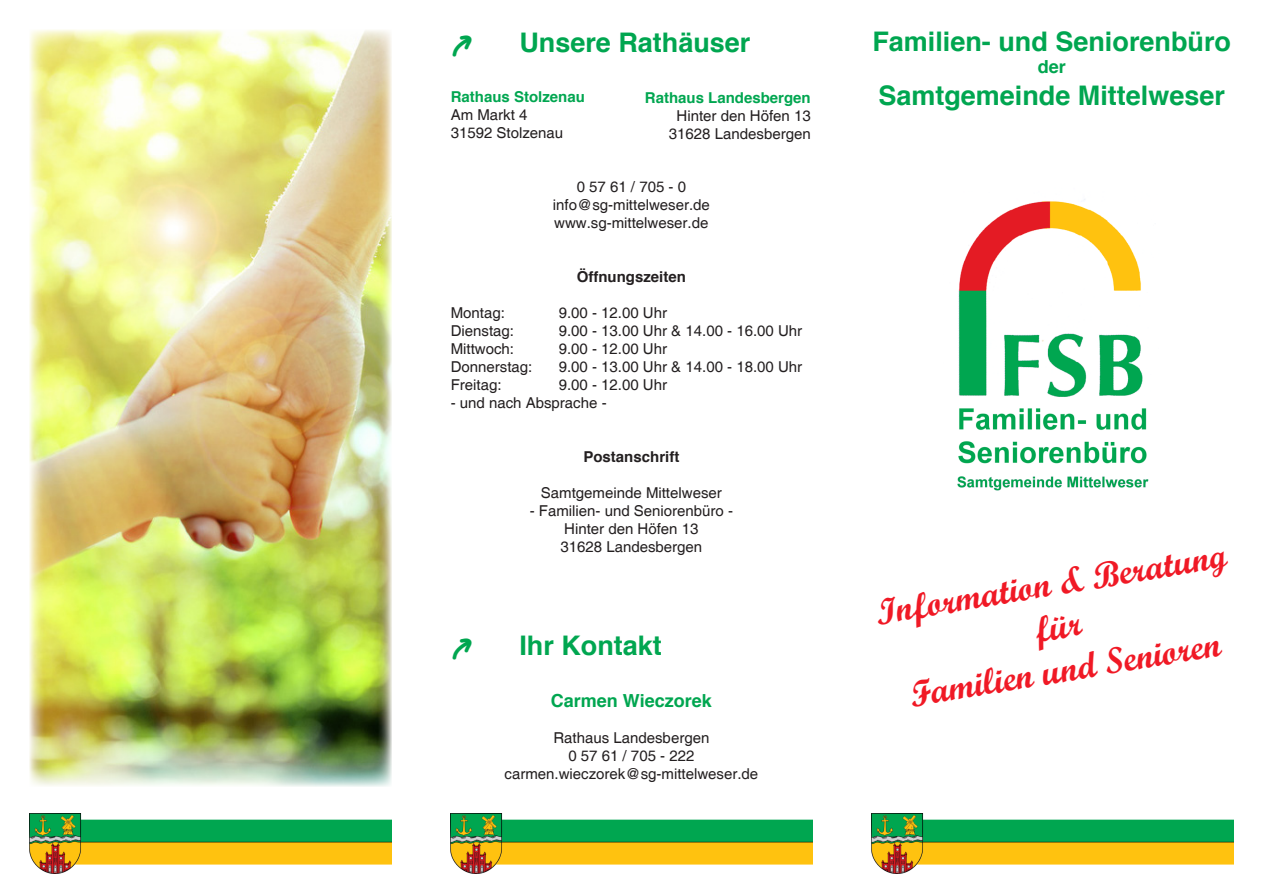
<style>
.page{position:relative;width:1263px;height:893px;background:#fff}
.page>*{position:absolute;margin:0;border:0;box-sizing:border-box;transform-origin:0 0}
.t1{font:36px "Script MT Bold";color:#f01925}
.t2{font:700 27px "Helvetica";color:#00a650}
.t3{font:27px "Peax Webdesignarrows";color:#00a650}
.t4{font:700 18px "Helvetica";color:#00a650}
.t5{font:15px "Helvetica";color:#231f20}
.t6{font:700 15px "Helvetica";color:#00a650}
.t7{font:700 15px "Helvetica";color:#231f20}
</style>
<div class="page">
<img style="left:30px;top:30px;width:361px;height:757px">
<img style="left:30px;top:814px;width:361px;height:59px">
<img style="left:451px;top:814px;width:361px;height:59px">
<img style="left:872px;top:814px;width:361px;height:59px">
<img style="left:957px;top:199px;width:192px;height:292px">
<p class="t3" style="left:452px;top:30px;width:24px">V</p>
<p class="t2" style="left:519px;top:26px;width:233px">Unsere Rathäuser</p>
<p class="t6" style="left:645px;top:88px;width:167px">Rathaus Landesbergen</p>
<p class="t5" style="left:676px;top:107px;width:136px">Hinter den Höfen 13</p>
<p class="t5" style="left:669px;top:125px;width:143px">31628 Landesbergen</p>
<p class="t6" style="left:451px;top:87px;width:136px">Rathaus Stolzenau</p>
<p class="t5" style="left:451px;top:106px;width:78px">Am Markt 4</p>
<p class="t5" style="left:451px;top:124px;width:114px">31592 Stolzenau</p>
<p class="t5" style="left:577px;top:178px;width:111px">0 57 61 / 705 - 0</p>
<p class="t5" style="left:553px;top:196px;width:158px">info@sg-mittelweser.de</p>
<p class="t5" style="left:554px;top:214px;width:156px">www.sg-mittelweser.de</p>
<p class="t7" style="left:577px;top:267px;width:111px">Öffnungszeiten</p>
<p class="t5" style="left:451px;top:304px;width:56px">Montag:</p>
<p class="t5" style="left:559px;top:304px;width:110px">9.00 - 12.00 Uhr</p>
<p class="t5" style="left:451px;top:322px;width:65px">Dienstag:</p>
<p class="t5" style="left:559px;top:322px;width:245px">9.00 - 13.00 Uhr &amp; 14.00 - 16.00 Uhr</p>
<p class="t5" style="left:451px;top:340px;width:65px">Mittwoch:</p>
<p class="t5" style="left:559px;top:340px;width:110px">9.00 - 12.00 Uhr</p>
<p class="t5" style="left:451px;top:358px;width:83px">Donnerstag:</p>
<p class="t5" style="left:559px;top:358px;width:245px">9.00 - 13.00 Uhr &amp; 14.00 - 18.00 Uhr</p>
<p class="t5" style="left:451px;top:376px;width:52px">Freitag:</p>
<p class="t5" style="left:559px;top:376px;width:110px">9.00 - 12.00 Uhr</p>
<p class="t5" style="left:451px;top:394px;width:157px">- und nach Absprache -</p>
<p class="t7" style="left:583px;top:447px;width:97px">Postanschrift</p>
<p class="t5" style="left:541px;top:484px;width:182px">Samtgemeinde Mittelweser</p>
<p class="t5" style="left:530px;top:502px;width:205px">- Familien- und Seniorenbüro -</p>
<p class="t5" style="left:564px;top:520px;width:136px">Hinter den Höfen 13</p>
<p class="t5" style="left:560px;top:538px;width:143px">31628 Landesbergen</p>
<p class="t3" style="left:452px;top:633px;width:24px">V</p>
<p class="t2" style="left:519px;top:628px;width:144px">Ihr Kontakt</p>
<p class="t4" style="left:551px;top:689px;width:163px">Carmen Wieczorek</p>
<p class="t5" style="left:553px;top:729px;width:157px">Rathaus Landesbergen</p>
<p class="t5" style="left:568px;top:747px;width:127px">0 57 61 / 705 - 222</p>
<p class="t5" style="left:505px;top:765px;width:255px">carmen.wieczorek@sg-mittelweser.de</p>
<p class="t2" style="left:872px;top:25px;width:360px">Familien- und Seniorenbüro</p>
<p class="t4" style="left:1038px;top:55px;width:30px">der</p>
<p class="t2" style="left:878px;top:79px;width:348px">Samtgemeinde Mittelweser</p>
<p class="t1" style="left:872px;top:590px;width:357px;rotate:-9deg">Information &amp; Beratung</p>
<p class="t1" style="left:907px;top:671px;width:316px;rotate:-9deg">Familien und Senioren</p>
</div>
